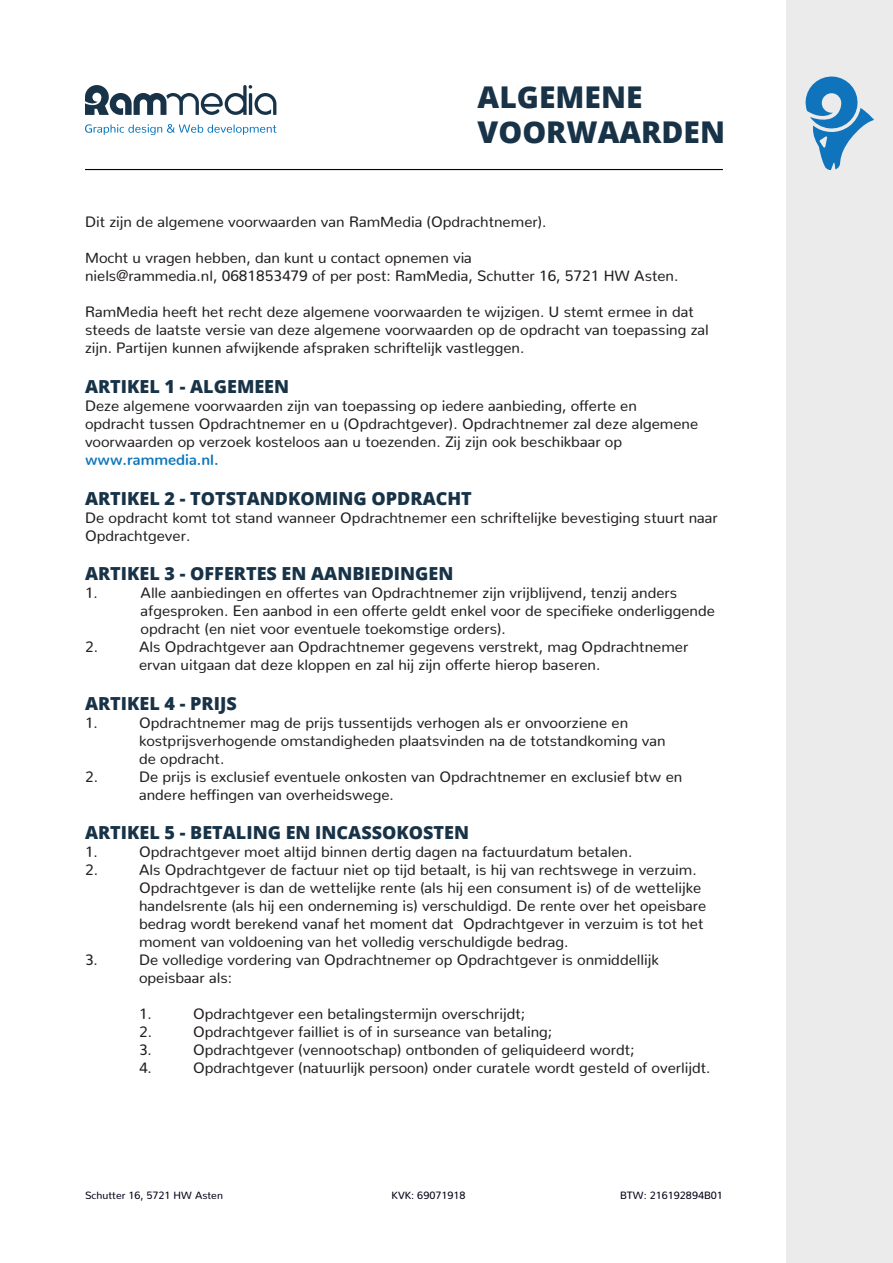
<style>
.page{position:relative;width:893px;height:1263px;background:#fff}
.page>*{position:absolute;margin:0;border:0;box-sizing:border-box;transform-origin:0 0}
.t1{font:800 30px/34.5px "Open Sans";color:#183347}
.t2{font:800 18px "Open Sans";color:#183347}
.t3{font:15px/18px "Nunito";color:#231f20}
.t4{font:700 15px "Nunito";color:#0d76bb}
.t5{font:10.5px "Nunito";color:#000115}
</style>
<div class="page">
<div style="left:787px;top:0;width:106px;height:1263px;background:#ebebec"></div>
<svg style="left:85px;top:85px;width:191px;height:30px"></svg>
<svg style="left:85px;top:124px;width:191px;height:11px"></svg>
<hr style="left:85px;top:169px;width:638px;height:1px;background:#000115">
<svg style="left:805px;top:76px;width:69px;height:94px"></svg>
<h1 class="t1" style="left:478px;top:78px;width:249px">ALGEMENE<br>VOORWAARDEN</h1>
<p class="t3" style="left:85px;top:211px;width:463px">Dit zijn de algemene voorwaarden van RamMedia (Opdrachtnemer).</p>
<p class="t3" style="left:85px;top:247px;width:595px">Mocht u vragen hebben, dan kunt u contact opnemen via<br>niels@rammedia.nl, 0681853479 of per post: RamMedia, Schutter 16, 5721 HW Asten.</p>
<p class="t3" style="left:85px;top:301px;width:625px">RamMedia heeft het recht deze algemene voorwaarden te wijzigen. U stemt ermee in dat steeds de laatste versie van deze algemene voorwaarden op de opdracht van toepassing zal zijn. Partijen kunnen afwijkende afspraken schriftelijk vastleggen.</p>
<p class="t2" style="left:85px;top:373px;width:206px">ARTIKEL 1 - ALGEMEEN</p>
<p class="t3" style="left:85px;top:395px;width:615px">Deze algemene voorwaarden zijn van toepassing op iedere aanbieding, offerte en opdracht tussen Opdrachtnemer en u (Opdrachtgever). Opdrachtnemer zal deze algemene voorwaarden op verzoek kosteloos aan u toezenden. Zij zijn ook beschikbaar op</p>
<p class="t4" style="left:85px;top:446px;width:135px">www.rammedia.nl.</p>
<p class="t2" style="left:85px;top:484px;width:388px">ARTIKEL 2 - TOTSTANDKOMING OPDRACHT</p>
<p class="t3" style="left:85px;top:507px;width:634px">De opdracht komt tot stand wanneer Opdrachtnemer een schriftelijke bevestiging stuurt naar<br>Opdrachtgever.</p>
<p class="t2" style="left:85px;top:560px;width:370px">ARTIKEL 3 - OFFERTES EN AANBIEDINGEN</p>
<p class="t3" style="left:85px;top:582px;width:14px">1.</p>
<p class="t3" style="left:141px;top:582px;width:576px">Alle aanbiedingen en offertes van Opdrachtnemer zijn vrijblijvend, tenzij anders afgesproken. Een aanbod in een offerte geldt enkel voor de specifieke onderliggende opdracht (en niet voor eventuele toekomstige orders).</p>
<p class="t3" style="left:85px;top:636px;width:14px">2.</p>
<p class="t3" style="left:139px;top:636px;width:551px">Als Opdrachtgever aan Opdrachtnemer gegevens verstrekt, mag Opdrachtnemer ervan uitgaan dat deze kloppen en zal hij zijn offerte hierop baseren.</p>
<p class="t2" style="left:85px;top:689px;width:153px">ARTIKEL 4 - PRIJS</p>
<p class="t3" style="left:85px;top:712px;width:14px">1.</p>
<p class="t3" style="left:139px;top:712px;width:528px">Opdrachtnemer mag de prijs tussentijds verhogen als er onvoorziene en kostprijsverhogende omstandigheden plaatsvinden na de totstandkoming van de opdracht.</p>
<p class="t3" style="left:85px;top:766px;width:14px">2.</p>
<p class="t3" style="left:139px;top:766px;width:545px">De prijs is exclusief eventuele onkosten van Opdrachtnemer en exclusief btw en andere heffingen van overheidswege.</p>
<p class="t2" style="left:85px;top:819px;width:386px">ARTIKEL 5 - BETALING EN INCASSOKOSTEN</p>
<p class="t3" style="left:85px;top:841px;width:14px">1.</p>
<p class="t3" style="left:139px;top:841px;width:495px">Opdrachtgever moet altijd binnen dertig dagen na factuurdatum betalen.</p>
<p class="t3" style="left:85px;top:859px;width:14px">2.</p>
<p class="t3" style="left:139px;top:859px;width:569px">Als Opdrachtgever de factuur niet op tijd betaalt, is hij van rechtswege in verzuim.<br>Opdrachtgever is dan de wettelijke rente (als hij een consument is) of de wettelijke handelsrente (als hij een onderneming is) verschuldigd. De rente over het opeisbare bedrag wordt berekend vanaf het moment dat Opdrachtgever in verzuim is tot het moment van voldoening van het volledig verschuldigde bedrag.</p>
<p class="t3" style="left:85px;top:949px;width:14px">3.</p>
<p class="t3" style="left:139px;top:949px;width:521px">De volledige vordering van Opdrachtnemer op Opdrachtgever is onmiddellijk opeisbaar als:</p>
<p class="t3" style="left:139px;top:1003px;width:14px">1.</p>
<p class="t3" style="left:193px;top:1003px;width:334px">Opdrachtgever een betalingstermijn overschrijdt;</p>
<p class="t3" style="left:139px;top:1021px;width:14px">2.</p>
<p class="t3" style="left:193px;top:1021px;width:361px">Opdrachtgever failliet is of in surseance van betaling;</p>
<p class="t3" style="left:139px;top:1039px;width:14px">3.</p>
<p class="t3" style="left:193px;top:1039px;width:443px">Opdrachtgever (vennootschap) ontbonden of geliquideerd wordt;</p>
<p class="t3" style="left:139px;top:1057px;width:14px">4.</p>
<p class="t3" style="left:193px;top:1057px;width:519px">Opdrachtgever (natuurlijk persoon) onder curatele wordt gesteld of overlijdt.</p>
<p class="t5" style="left:85px;top:1186px;width:139px">Schutter 16, 5721 HW Asten</p>
<p class="t5" style="left:391px;top:1186px;width:76px">KVK: 69071918</p>
<p class="t5" style="left:620px;top:1186px;width:104px">BTW: 216192894B01</p>
</div>
